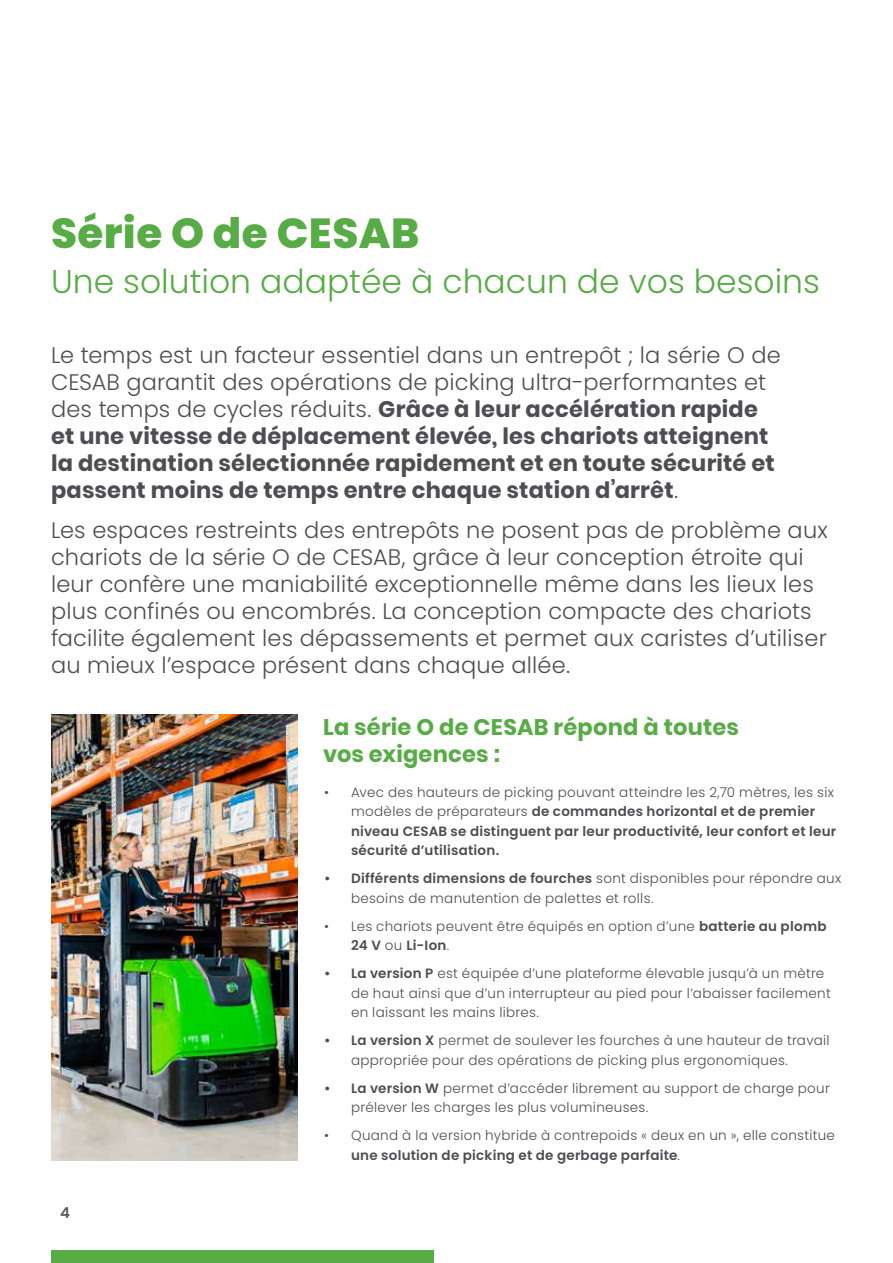
<style>
.page{position:relative;width:893px;height:1263px;background:#fff}
.page>*{position:absolute;margin:0;border:0;box-sizing:border-box;transform-origin:0 0}
.t1{font:800 42px "Poppins";letter-spacing:.01em;color:#57ac45}
.t2{font:300 33px "Poppins";color:#57ac45}
.t3{font:300 22.5px/27px "Poppins";letter-spacing:.005em;color:#4e4d53}
.t4{font:700 22.5px/27px "Poppins";letter-spacing:.01em;color:#4e4d53}
.t5{font:700 22.5px/27px "Poppins";letter-spacing:.01em;color:#57ac45}
.t6{font:600 15px "Poppins";color:#585e5c}
.t7{font:300 13.5px/19.5px "Poppins";letter-spacing:.02em;color:#4e4d53}
.t8{font:600 13.5px/19.5px "Poppins";letter-spacing:.02em;color:#4e4d53}
.s1{font-weight:300}
.s2{font-weight:600}
</style>
<div class="page">
<div style="left:51px;top:1250px;width:383px;height:13px;background:#57ac45"></div>
<img style="left:51px;top:715px;width:247px;height:445px">
<h1 class="t1" style="left:51px;top:209px;width:370px">Série O de CESAB</h1>
<h2 class="t2" style="left:51px;top:263px;width:770px">Une solution adaptée à chacun de vos besoins</h2>
<p class="t4" style="left:51px;top:342px;width:731px"><span class="s1">Le temps est un facteur essentiel dans un entrepôt ; la série O de CESAB garantit des opérations de picking ultra-performantes et des temps de cycles réduits.</span> Grâce à leur accélération rapide et une vitesse de déplacement élevée, les chariots atteignent la destination sélectionnée rapidement et en toute sécurité et passent moins de temps entre chaque station d’arrêt<span class="s1">.</span></p>
<p class="t3" style="left:51px;top:516px;width:778px">Les espaces restreints des entrepôts ne posent pas de problème aux chariots de la série O de CESAB, grâce à leur conception étroite qui leur confère une maniabilité exceptionnelle même dans les lieux les plus confinés ou encombrés. La conception compacte des chariots facilite également les dépassements et permet aux caristes d’utiliser au mieux l’espace présent dans chaque allée.</p>
<h3 class="t5" style="left:323px;top:714px;width:417px">La série O de CESAB répond à toutes vos exigences :</h3>
<p class="t6" style="left:60px;top:1204px;width:11px">4</p>
<p class="t8" style="left:351px;top:782px;width:487px;text-indent:-27px"><span class="s1">• Avec des hauteurs de picking pouvant atteindre les 2,70 mètres, les six modèles de préparateurs</span> de commandes horizontal et de premier niveau CESAB se distinguent par leur productivité, leur confort et leur sécurité d’utilisation.</p>
<p class="t7" style="left:351px;top:869px;width:492px;text-indent:-27px"><span class="s2">• Différents dimensions de fourches</span> sont disponibles pour répondre aux besoins de manutention de palettes et rolls.</p>
<p class="t7" style="left:351px;top:916px;width:477px;text-indent:-27px">• Les chariots peuvent être équipés en option d’une <span class="s2">batterie au plomb<br>24 V</span> ou <span class="s2">Li-Ion</span>.</p>
<p class="t7" style="left:351px;top:964px;width:481px;text-indent:-27px"><span class="s2">• La version P</span> est équipée d’une plateforme élevable jusqu’à un mètre de haut ainsi que d’un interrupteur au pied pour l’abaisser facilement en laissant les mains libres.</p>
<p class="t7" style="left:351px;top:1031px;width:480px;text-indent:-27px"><span class="s2">• La version X</span> permet de soulever les fourches à une hauteur de travail appropriée pour des opérations de picking plus ergonomiques.</p>
<p class="t7" style="left:351px;top:1078px;width:480px;text-indent:-27px"><span class="s2">• La version W</span> permet d’accéder librement au support de charge pour prélever les charges les plus volumineuses.</p>
<p class="t7" style="left:351px;top:1126px;width:485px;text-indent:-27px">• Quand à la version hybride à contrepoids « deux en un », elle constitue <span class="s2">une solution de picking et de gerbage parfaite</span>.</p>
</div>
